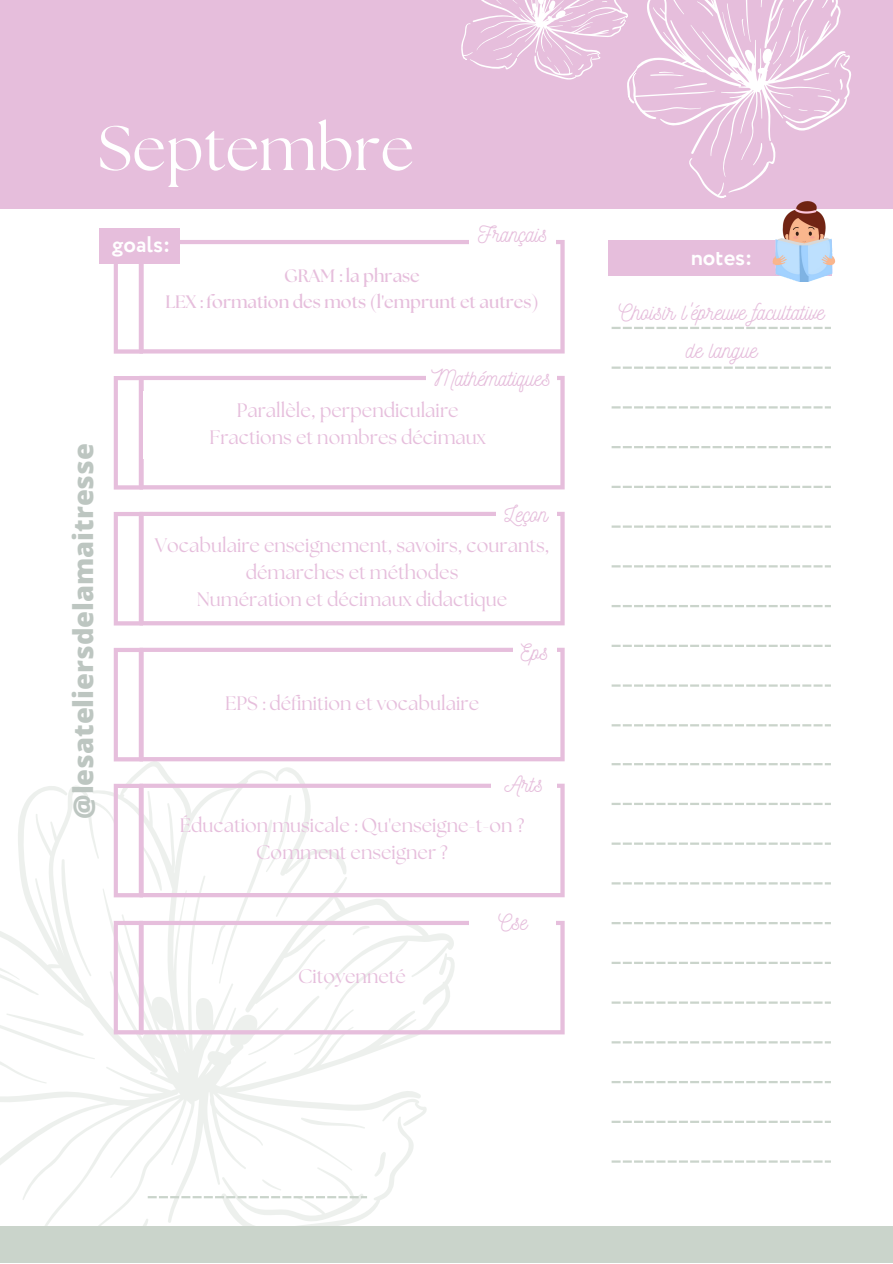
<style>
.page{position:relative;width:893px;height:1264px;background:#fff}
.page>*{position:absolute;margin:0;border:0;box-sizing:border-box;transform-origin:0 0}
.t1{font:62.7px "The Seasons";color:#fff}
.t2{font:800 27.3px "Open Sans";color:#bdc6c1}
.t3{font:22.5px/38.2px "Nickainley";color:#e6bedc;text-align:center}
.t4{font:700 22.5px "Circe";color:#fff}
.t5{font:19.5px/27px "The Seasons";color:#e6bedc;text-align:center}
.t6{font:700 18px/25.8px "The Seasons";color:#e6bedc;text-align:center}
</style>
<div class="page">
<div style="left:0;top:0;width:892px;height:208px;background:#e6bedc"></div>
<svg style="left:114px;top:264px;width:25px;height:89px"></svg>
<svg style="left:139px;top:240px;width:425px;height:113px"></svg>
<svg style="left:143px;top:512px;width:421px;height:113px"></svg>
<svg style="left:0;top:761px;width:454px;height:465px"></svg>
<svg style="left:143px;top:376px;width:421px;height:113px"></svg>
<svg style="left:143px;top:783px;width:421px;height:114px"></svg>
<svg style="left:139px;top:647px;width:425px;height:114px"></svg>
<div style="left:607px;top:240px;width:224px;height:36px;background:#e6bedc"></div>
<svg style="left:611px;top:366px;width:219px;height:3px"></svg>
<svg style="left:611px;top:327px;width:219px;height:2px"></svg>
<svg style="left:611px;top:446px;width:219px;height:2px"></svg>
<svg style="left:611px;top:565px;width:219px;height:2px"></svg>
<svg style="left:611px;top:684px;width:219px;height:2px"></svg>
<svg style="left:611px;top:406px;width:219px;height:2px"></svg>
<svg style="left:611px;top:525px;width:219px;height:2px"></svg>
<svg style="left:611px;top:486px;width:219px;height:2px"></svg>
<svg style="left:611px;top:605px;width:219px;height:2px"></svg>
<svg style="left:611px;top:724px;width:219px;height:2px"></svg>
<svg style="left:611px;top:644px;width:219px;height:3px"></svg>
<div style="left:0;top:1226px;width:892px;height:36px;background:#cad4cb"></div>
<svg style="left:590px;top:0;width:302px;height:209px"></svg>
<svg style="left:461px;top:0;width:189px;height:114px"></svg>
<div style="left:148px;top:258px;width:408px;height:65px;background:#fff"></div>
<div style="left:99px;top:228px;width:81px;height:36px;background:#e6bedc"></div>
<svg style="left:148px;top:1195px;width:219px;height:3px"></svg>
<div style="left:469px;top:213px;width:87px;height:42px;background:#fff"></div>
<svg style="left:114px;top:376px;width:29px;height:113px"></svg>
<svg style="left:114px;top:512px;width:29px;height:113px"></svg>
<svg style="left:114px;top:648px;width:29px;height:113px"></svg>
<div style="left:143px;top:391px;width:408px;height:68px;background:#fff"></div>
<div style="left:426px;top:356px;width:130px;height:42px;background:#fff"></div>
<div style="left:148px;top:526px;width:408px;height:95px;background:#fff"></div>
<div style="left:495px;top:492px;width:61px;height:42px;background:#fff"></div>
<svg style="left:114px;top:783px;width:29px;height:114px"></svg>
<div style="left:148px;top:683px;width:408px;height:43px;background:#fff"></div>
<div style="left:513px;top:631px;width:43px;height:41px;background:#fff"></div>
<div style="left:491px;top:763px;width:65px;height:41px;background:#fff"></div>
<svg style="left:143px;top:920px;width:421px;height:114px"></svg>
<svg style="left:114px;top:920px;width:29px;height:114px"></svg>
<div style="left:469px;top:900px;width:87px;height:42px;background:#fff"></div>
<svg style="left:611px;top:802px;width:219px;height:3px"></svg>
<svg style="left:611px;top:763px;width:219px;height:2px"></svg>
<svg style="left:611px;top:882px;width:219px;height:2px"></svg>
<svg style="left:611px;top:1001px;width:219px;height:2px"></svg>
<svg style="left:611px;top:1120px;width:219px;height:2px"></svg>
<svg style="left:611px;top:842px;width:219px;height:2px"></svg>
<svg style="left:611px;top:961px;width:219px;height:3px"></svg>
<svg style="left:611px;top:922px;width:219px;height:2px"></svg>
<svg style="left:611px;top:1041px;width:219px;height:2px"></svg>
<svg style="left:611px;top:1160px;width:219px;height:2px"></svg>
<svg style="left:611px;top:1081px;width:219px;height:2px"></svg>
<img style="left:769px;top:199px;width:68px;height:82px">
<h1 class="t1" style="left:98px;top:120px;width:318px">Septembre</h1>
<p class="t4" style="left:112px;top:229px;width:60px">goals:</p>
<p class="t3" style="left:478px;top:214px;width:71px">Français</p>
<p class="t6" style="left:165px;top:264px;width:375px">GRAM : la phrase<br>LEX : formation des mots (l'emprunt et autres)</p>
<h2 class="t2" style="left:64px;top:819px;width:377px;rotate:-90deg">@lesateliersdelamaitresse</h2>
<p class="t3" style="left:431px;top:358px;width:121px">Mathématiques</p>
<p class="t5" style="left:209px;top:398px;width:278px">Parallèle, perpendiculaire<br>Fractions et nombres décimaux</p>
<p class="t3" style="left:504px;top:493px;width:45px">Leçon</p>
<p class="t5" style="left:155px;top:533px;width:396px">Vocabulaire enseignement, savoirs, courants, démarches et méthodes<br>Numération et décimaux didactique</p>
<p class="t5" style="left:225px;top:691px;width:255px">EPS : définition et vocabulaire</p>
<p class="t3" style="left:520px;top:632px;width:29px">Eps</p>
<p class="t3" style="left:504px;top:764px;width:40px">Arts</p>
<p class="t5" style="left:180px;top:813px;width:346px">Éducation musicale : Qu'enseigne-t-on ?<br>Comment enseigner ?</p>
<p class="t5" style="left:298px;top:963px;width:109px">Citoyenneté</p>
<p class="t3" style="left:498px;top:901px;width:31px">Cse</p>
<p class="t4" style="left:690px;top:242px;width:63px">notes:</p>
<p class="t3" style="left:618px;top:292px;width:207px">Choisir l'épreuve facultative de langue</p>
</div>
